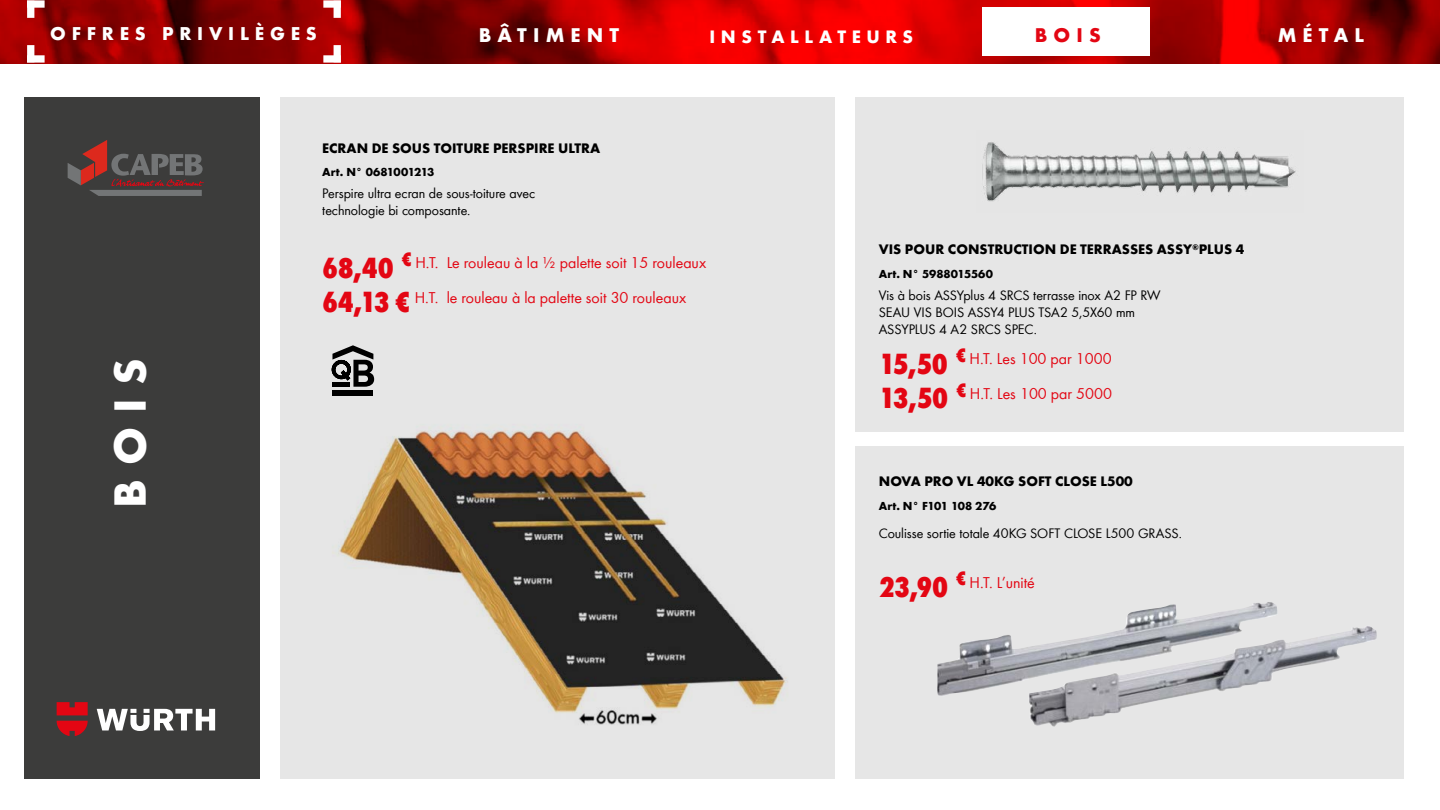
<style>
.page{position:relative;width:1440px;height:810px;background:#fff}
.page>*{position:absolute;margin:0;border:0;box-sizing:border-box;transform-origin:0 0}
.t1{font:700 46.58px "Wuerth";color:#fff}
.t2{font:700 20.55px "Wuerth";letter-spacing:.3em;color:#fff}
.t3{font:700 20.55px "Wuerth";color:#e30613}
.t4{font:700 19.2px "Wuerth";letter-spacing:.3em;color:#fff}
.t5{font:700 18.6px "Wuerth";letter-spacing:.3em;color:#fff}
.t6{font:16.2px/34.5px "Wuerth";color:#e30613}
.t7{font:14.25px/17.1px "Wuerth";letter-spacing:-.005em;color:#000}
.t8{font:700 14.25px "Wuerth";color:#000}
.t9{font:700 12px "Wuerth";letter-spacing:-.04em;color:#000}
.t10{font:700 12px "Wuerth";letter-spacing:-.005em;color:#000}
.s1{font-family:"Wuerth Extra Bold Cond Caps";font-size:30.15px}
.s2{font-family:"Wuerth Extra Bold Cond Caps";font-size:20.33px}
</style>
<div class="page">
<div style="left:24px;top:97px;width:235px;height:682px;background:#3c3c3b"></div>
<svg style="left:0;top:0;width:1440px;height:63px;background:#9a0000"></svg>
<div style="left:982px;top:8px;width:168px;height:48px;background:#fff"></div>
<svg style="left:1236px;top:8px;width:167px;height:48px;background:#a20000"></svg>
<svg style="left:68px;top:140px;width:136px;height:56px"></svg>
<svg style="left:97px;top:709px;width:118px;height:22px"></svg>
<svg style="left:57px;top:702px;width:31px;height:34px"></svg>
<svg style="left:678px;top:8px;width:264px;height:48px;background:#ef0000"></svg>
<svg style="left:27px;top:0;width:18px;height:18px"></svg>
<svg style="left:323px;top:45px;width:18px;height:18px"></svg>
<svg style="left:323px;top:0;width:18px;height:18px"></svg>
<svg style="left:27px;top:45px;width:18px;height:18px"></svg>
<div style="left:855px;top:97px;width:548px;height:335px;background:#e6e6e6"></div>
<div style="left:281px;top:97px;width:554px;height:682px;background:#e6e6e6"></div>
<div style="left:855px;top:447px;width:548px;height:332px;background:#e6e6e6"></div>
<img style="left:332px;top:428px;width:455px;height:297px">
<img style="left:982px;top:142px;width:314px;height:60px">
<img style="left:938px;top:602px;width:439px;height:125px">
<div style="left:332px;top:391px;width:41px;height:5px;background:#000"></div>
<svg style="left:332px;top:345px;width:42px;height:42px"></svg>
<h3 class="t4" style="left:50px;top:20px;width:268px">OFFRES PRIVILÈGES</h3>
<h2 class="t2" style="left:479px;top:20px;width:142px">BÂTIMENT</h2>
<h3 class="t5" style="left:710px;top:23px;width:205px">INSTALLATEURS</h3>
<h2 class="t3" style="left:1035px;top:20px;width:67px">BOIS</h2>
<h2 class="t2" style="left:1278px;top:20px;width:88px">MÉTAL</h2>
<h1 class="t1" style="left:96px;top:508px;width:151px;rotate:-90deg">BOIS</h1>
<p class="t8" style="left:322px;top:137px;width:280px">ECRAN DE SOUS TOITURE PERSPIRE ULTRA</p>
<p class="t9" style="left:322px;top:164px;width:114px">Art. N° 0681001213</p>
<p class="t7" style="left:322px;top:184px;width:214px">Perspire ultra ecran de sous-toiture avec technologie bi composante.</p>
<p class="t6" style="left:322px;top:245px;width:385px"><span class="s1">68,40</span> <span class="s2">€</span> H.T. Le rouleau à la ½ palette soit 15 rouleaux<br><span class="s1">64,13 €</span> H.T. le rouleau à la palette soit 30 rouleaux</p>
<p class="t8" style="left:879px;top:239px;width:367px">VIS POUR CONSTRUCTION DE TERRASSES ASSY<sup>®</sup>PLUS 4</p>
<p class="t10" style="left:879px;top:266px;width:116px">Art. N° 5988015560</p>
<p class="t7" style="left:879px;top:286px;width:283px">Vis à bois ASSYplus 4 SRCS terrasse inox A2 FP RW<br>SEAU VIS BOIS ASSY4 PLUS TSA2 5,5X60 mm<br>ASSYPLUS 4 A2 SRCS SPEC.</p>
<p class="t6" style="left:879px;top:341px;width:235px"><span class="s1">15,50</span> <span class="s2">€</span> H.T. Les 100 par 1000<br><span class="s1">13,50</span> <span class="s2">€</span> H.T. Les 100 par 5000</p>
<p class="t8" style="left:879px;top:471px;width:256px">NOVA PRO VL 40KG SOFT CLOSE L500</p>
<p class="t9" style="left:879px;top:497px;width:119px">Art. N° F101 108 276</p>
<p class="t7" style="left:879px;top:524px;width:305px">Coulisse sortie totale 40KG SOFT CLOSE L500 GRASS.</p>
<p class="t6" style="left:879px;top:564px;width:158px"><span class="s1">23,90</span> <span class="s2">€</span> H.T. L’unité</p>
</div>
